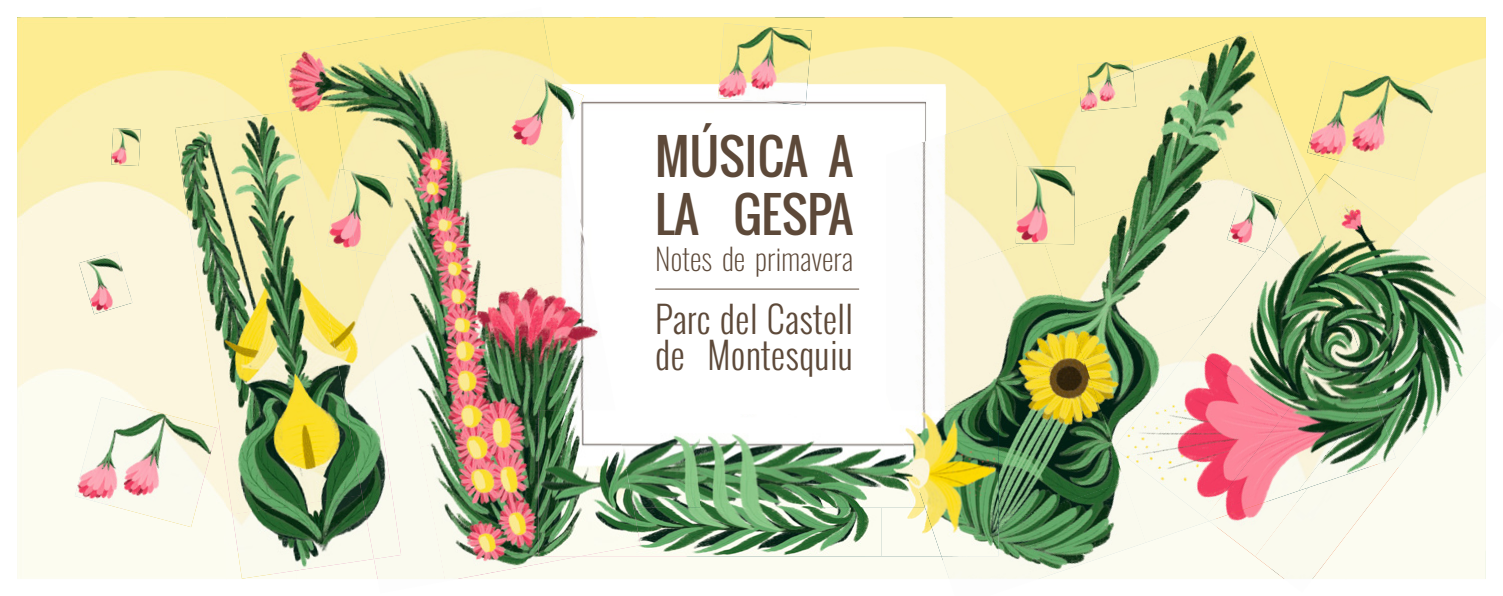
<style>
.page{position:relative;width:1503px;height:596px;background:#fff}
.page>*{position:absolute;margin:0;border:0;box-sizing:border-box;transform-origin:0 0}
.t1{font:48px/57.6px "Oswald";color:#5d4939}
.t2{font:300 36px/36px "Oswald";letter-spacing:.01em;color:#5d4939}
.t3{font:200 30px "Oswald";color:#5d4939}
</style>
<div class="page">
<img style="left:226px;top:86px;width:55px;height:25px">
<img style="left:581px;top:101px;width:345px;height:40px">
<img style="left:945px;top:86px;width:56px;height:30px">
<img style="left:885px;top:116px;width:130px;height:127px">
<img style="left:1001px;top:52px;width:187px;height:175px">
<img style="left:1188px;top:31px;width:119px;height:165px">
<img style="left:922px;top:243px;width:122px;height:167px">
<img style="left:1044px;top:174px;width:215px;height:185px">
<img style="left:934px;top:359px;width:170px;height:122px">
<img style="left:1083px;top:314px;width:108px;height:106px">
<img style="left:1104px;top:406px;width:104px;height:136px">
<img style="left:941px;top:481px;width:204px;height:97px">
<img style="left:377px;top:578px;width:80px;height:1px">
<img style="left:281px;top:17px;width:285px;height:124px">
<img style="left:401px;top:141px;width:184px;height:135px">
<img style="left:374px;top:251px;width:71px;height:327px">
<img style="left:401px;top:276px;width:197px;height:171px">
<img style="left:420px;top:424px;width:155px;height:154px">
<div style="left:1284px;top:297px;width:202px;height:282px;background:#fcfcf1"></div>
<img style="left:1307px;top:173px;width:158px;height:92px">
<img style="left:1351px;top:265px;width:119px;height:163px">
<div style="left:1209px;top:383px;width:172px;height:173px;background:#fafaee"></div>
<img style="left:1255px;top:391px;width:173px;height:187px">
<img style="left:1423px;top:282px;width:62px;height:91px">
<img style="left:1114px;top:347px;width:90px;height:170px">
<img style="left:1191px;top:246px;width:160px;height:171px">
<img style="left:1268px;top:196px;width:75px;height:108px">
<img style="left:1204px;top:327px;width:169px;height:194px">
<img style="left:1297px;top:392px;width:98px;height:98px">
<img style="left:175px;top:111px;width:116px;height:210px">
<img style="left:204px;top:302px;width:87px;height:212px">
<img style="left:232px;top:494px;width:142px;height:84px">
<img style="left:291px;top:104px;width:110px;height:454px">
<img style="left:1015px;top:166px;width:60px;height:78px">
<img style="left:1226px;top:188px;width:55px;height:64px">
<img style="left:79px;top:251px;width:54px;height:63px">
<img style="left:565px;top:83px;width:19px;height:55px">
<img style="left:506px;top:74px;width:59px;height:86px">
<img style="left:344px;top:169px;width:53px;height:87px">
<img style="left:326px;top:169px;width:30px;height:82px">
<img style="left:111px;top:128px;width:30px;height:38px">
<img style="left:1306px;top:61px;width:132px;height:119px">
<img style="left:718px;top:23px;width:94px;height:82px">
<img style="left:1077px;top:60px;width:56px;height:29px">
<img style="left:1079px;top:71px;width:57px;height:40px">
<img style="left:75px;top:397px;width:142px;height:129px">
<img style="left:640px;top:434px;width:252px;height:73px">
<img style="left:640px;top:507px;width:252px;height:49px">
<img style="left:892px;top:410px;width:106px;height:146px">
<img style="left:538px;top:410px;width:102px;height:146px">
<div style="left:624px;top:113px;width:261px;height:300px;background:#fff"></div>
<hr style="left:655px;top:288px;width:204px;height:1px;background:#5d4939">
<h1 class="t1" style="left:655px;top:127px;width:199px">MÚSICA A<br>LA GESPA</h1>
<p class="t3" style="left:655px;top:232px;width:199px">Notes de primavera</p>
<p class="t2" style="left:655px;top:301px;width:199px">Parc del Castell de Montesquiu</p>
<h1 class="t1" style="left:652px;top:152px;width:199px">MÚSICA A<br>LA GESPA</h1>
<p class="t2" style="left:652px;top:326px;width:199px">Parc del Castell</p>
</div>
